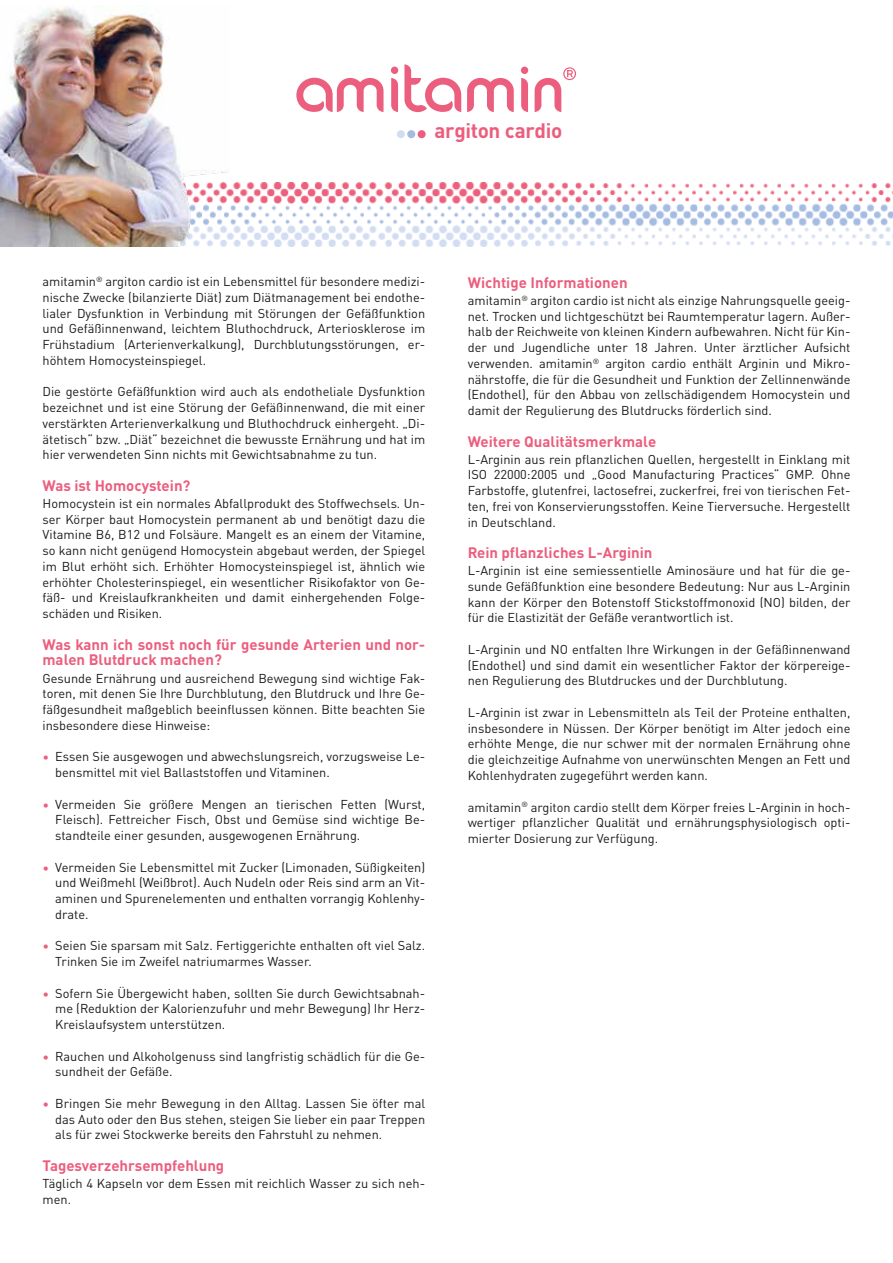
<style>
.page{position:relative;width:893px;height:1263px;background:#fff}
.page>*{position:absolute;margin:0;border:0;box-sizing:border-box;transform-origin:0 0}
.t1{font:700 20.7px "DIN Pro";letter-spacing:-.015em;color:#ec5e7e}
.t2{font:700 15px/15.8px "DIN Pro";color:#ec5e7e}
.t3{font:12.75px/15.8px "DIN Pro";color:#1a1a18;text-align:justify}
.s1{color:#ec5e7e}
</style>
<div class="page">
<img style="left:0;top:183px;width:893px;height:64px">
<svg style="left:296px;top:78px;width:87px;height:34px"></svg>
<svg style="left:391px;top:67px;width:7px;height:45px"></svg>
<svg style="left:404px;top:64px;width:57px;height:48px"></svg>
<svg style="left:467px;top:78px;width:47px;height:34px"></svg>
<svg style="left:521px;top:67px;width:7px;height:45px"></svg>
<svg style="left:535px;top:67px;width:41px;height:45px"></svg>
<div style="left:397px;top:130px;width:8px;height:8px;background:#d3ddf2;border-radius:50%"></div>
<div style="left:407px;top:130px;width:8px;height:8px;background:#a4bbe2;border-radius:50%"></div>
<div style="left:418px;top:130px;width:8px;height:8px;background:#ec5e7e;border-radius:50%"></div>
<img style="left:0;top:6px;width:230px;height:240px">
<h1 class="t1" style="left:434px;top:115px;width:130px">argiton cardio</h1>
<p class="t3" style="left:43px;top:273px;width:384px">amitamin<sup>®</sup> argiton cardio ist ein Lebensmittel für besondere medizi&shy;nische Zwecke (bilanzierte Diät) zum Diätmanagement bei endothe&shy;lialer Dysfunktion in Verbindung mit Störungen der Gefäßfunktion und Gefäßinnenwand, leichtem Bluthochdruck, Arteriosklerose im Frühstadium (Arterienverkalkung), Durchblutungsstörungen, er&shy;höhtem Homocysteinspiegel.</p>
<p class="t3" style="left:43px;top:383px;width:384px">Die gestörte Gefäßfunktion wird auch als endotheliale Dysfunktion bezeichnet und ist eine Störung der Gefäßinnenwand, die mit einer verstärkten Arterienverkalkung und Bluthochdruck einhergeht. „Di&shy;ätetisch“ bzw. „Diät“ bezeichnet die bewusste Ernährung und hat im hier verwendeten Sinn nichts mit Gewichtsabnahme zu tun.</p>
<p class="t2" style="left:43px;top:477px;width:149px">Was ist Homocystein?</p>
<p class="t3" style="left:43px;top:495px;width:384px">Homocystein ist ein normales Abfallprodukt des Stoffwechsels. Un&shy;ser Körper baut Homocystein permanent ab und benötigt dazu die Vitamine B6, B12 und Folsäure. Mangelt es an einem der Vitamine, so kann nicht genügend Homocystein abgebaut werden, der Spiegel im Blut erhöht sich. Erhöhter Homocysteinspiegel ist, ähnlich wie erhöhter Cholesterinspiegel, ein wesentlicher Risikofaktor von Ge&shy;fäß- und Kreislaufkrankheiten und damit einhergehenden Folge&shy;schäden und Risiken.</p>
<p class="t2" style="left:43px;top:635px;width:384px">Was kann ich sonst noch für gesunde Arterien und nor&shy;malen Blutdruck machen?</p>
<p class="t3" style="left:43px;top:669px;width:384px">Gesunde Ernährung und ausreichend Bewegung sind wichtige Fak&shy;toren, mit denen Sie Ihre Durchblutung, den Blutdruck und Ihre Ge&shy;fäßgesundheit maßgeblich beeinflussen können. Bitte beachten Sie insbesondere diese Hinweise:</p>
<p class="t3" style="left:55px;top:748px;width:371px;text-indent:-13px"><span class="s1">•</span> Essen Sie ausgewogen und abwechslungsreich, vorzugsweise Le&shy;bensmittel mit viel Ballaststoffen und Vitaminen.</p>
<p class="t3" style="left:55px;top:795px;width:371px;text-indent:-13px"><span class="s1">•</span> Vermeiden Sie größere Mengen an tierischen Fetten (Wurst, Fleisch). Fettreicher Fisch, Obst und Gemüse sind wichtige Be&shy;standteile einer gesunden, ausgewogenen Ernährung.</p>
<p class="t3" style="left:55px;top:858px;width:371px;text-align:left;text-indent:-13px"><span class="s1">•</span> Vermeiden Sie Lebensmittel mit Zucker (Limonaden, Süßigkeiten) und Weißmehl (Weißbrot). Auch Nudeln oder Reis sind arm an Vit&shy;aminen und Spurenelementen und enthalten vorrangig Kohlenhy&shy;drate.</p>
<p class="t3" style="left:55px;top:937px;width:371px;text-indent:-13px"><span class="s1">•</span> Seien Sie sparsam mit Salz. Fertiggerichte enthalten oft viel Salz.<br>Trinken Sie im Zweifel natriumarmes Wasser.</p>
<p class="t3" style="left:55px;top:984px;width:371px;text-indent:-13px"><span class="s1">•</span> Sofern Sie Übergewicht haben, sollten Sie durch Gewichtsabnah&shy;me (Reduktion der Kalorienzufuhr und mehr Bewegung) Ihr Herz-Kreislaufsystem unterstützen.</p>
<p class="t3" style="left:55px;top:1047px;width:371px;text-indent:-13px"><span class="s1">•</span> Rauchen und Alkoholgenuss sind langfristig schädlich für die Ge&shy;sundheit der Gefäße.</p>
<p class="t3" style="left:55px;top:1094px;width:371px;text-indent:-13px"><span class="s1">•</span> Bringen Sie mehr Bewegung in den Alltag. Lassen Sie öfter mal das Auto oder den Bus stehen, steigen Sie lieber ein paar Treppen als für zwei Stockwerke bereits den Fahrstuhl zu nehmen.</p>
<p class="t2" style="left:43px;top:1156px;width:183px">Tagesverzehrsempfehlung</p>
<p class="t3" style="left:43px;top:1174px;width:384px">Täglich 4 Kapseln vor dem Essen mit reichlich Wasser zu sich neh&shy;men.</p>
<p class="t2" style="left:468px;top:274px;width:161px">Wichtige Informationen</p>
<p class="t3" style="left:468px;top:292px;width:384px">amitamin<sup>®</sup> argiton cardio ist nicht als einzige Nahrungsquelle geeig&shy;net. Trocken und lichtgeschützt bei Raumtemperatur lagern. Außer&shy;halb der Reichweite von kleinen Kindern aufbewahren. Nicht für Kin&shy;der und Jugendliche unter 18 Jahren. Unter ärztlicher Aufsicht verwenden. amitamin<sup>®</sup> argiton cardio enthält Arginin und Mikro&shy;nährstoffe, die für die Gesundheit und Funktion der Zellinnenwände (Endothel), für den Abbau von zellschädigendem Homocystein und damit der Regulierung des Blutdrucks förderlich sind.</p>
<p class="t2" style="left:468px;top:432px;width:190px">Weitere Qualitätsmerkmale</p>
<p class="t3" style="left:468px;top:450px;width:384px">L-Arginin aus rein pflanzlichen Quellen, hergestellt in Einklang mit ISO 22000:2005 und „Good Manufacturing Practices“ GMP. Ohne Farbstoffe, glutenfrei, lactosefrei, zuckerfrei, frei von tierischen Fet&shy;ten, frei von Konservierungsstoffen. Keine Tierversuche. Hergestellt in Deutschland.</p>
<p class="t2" style="left:468px;top:544px;width:186px">Rein pflanzliches L-Arginin</p>
<p class="t3" style="left:468px;top:562px;width:384px">L-Arginin ist eine semiessentielle Aminosäure und hat für die ge&shy;sunde Gefäßfunktion eine besondere Bedeutung: Nur aus L-Arginin kann der Körper den Botenstoff Stickstoffmonoxid (NO) bilden, der für die Elastizität der Gefäße verantwortlich ist.</p>
<p class="t3" style="left:468px;top:641px;width:384px">L-Arginin und NO entfalten Ihre Wirkungen in der Gefäßinnenwand (Endothel) und sind damit ein wesentlicher Faktor der körpereige&shy;nen Regulierung des Blutdruckes und der Durchblutung.</p>
<p class="t3" style="left:468px;top:704px;width:384px">L-Arginin ist zwar in Lebensmitteln als Teil der Proteine enthalten, insbesondere in Nüssen. Der Körper benötigt im Alter jedoch eine erhöhte Menge, die nur schwer mit der normalen Ernährung ohne die gleichzeitige Aufnahme von unerwünschten Mengen an Fett und Kohlenhydraten zugegeführt werden kann.</p>
<p class="t3" style="left:468px;top:798px;width:384px">amitamin<sup>®</sup> argiton cardio stellt dem Körper freies L-Arginin in hoch&shy;wertiger pflanzlicher Qualität und ernährungsphysiologisch opti&shy;mierter Dosierung zur Verfügung.</p>
</div>
